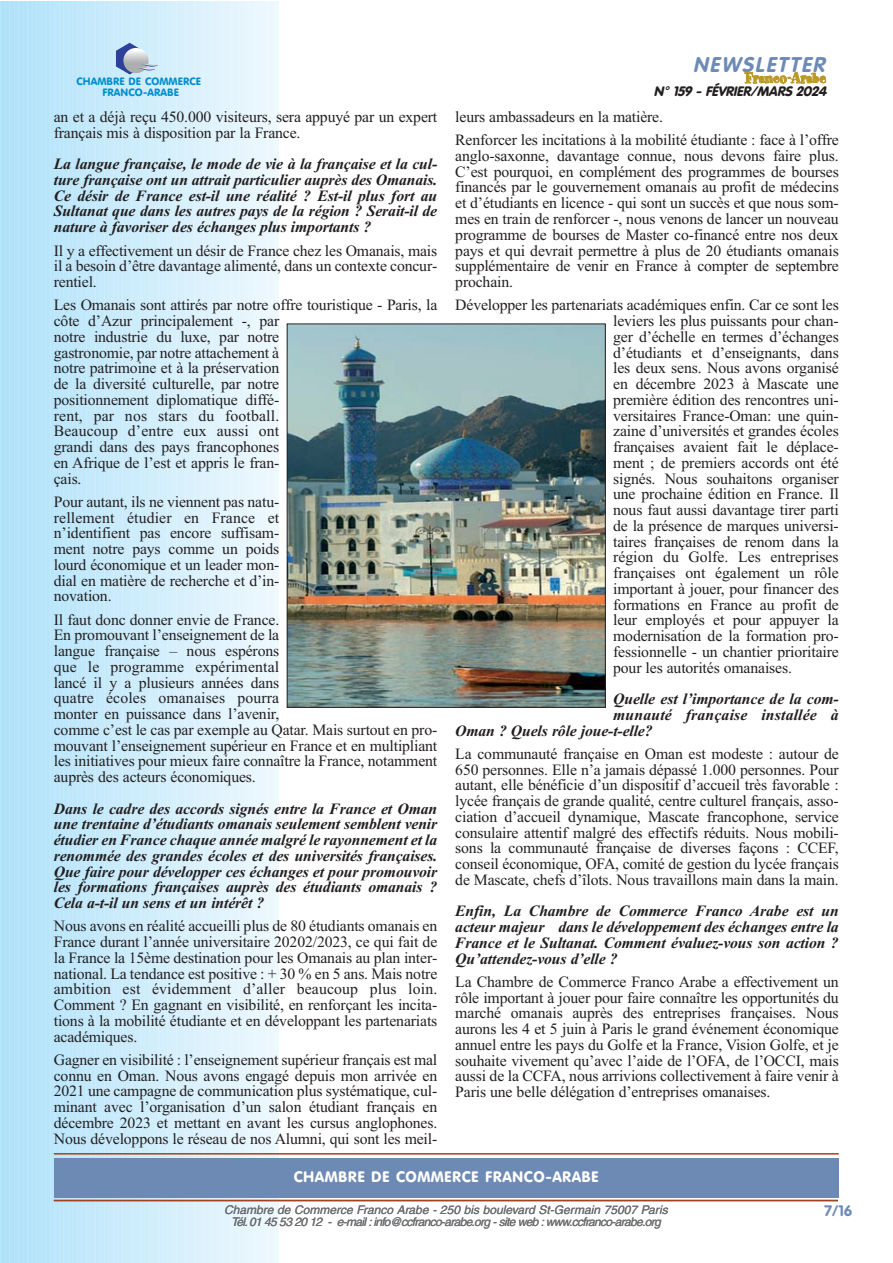
<style>
.page{position:relative;width:893px;height:1263px;background:#fff}
.page>*{position:absolute;margin:0;border:0;box-sizing:border-box;transform-origin:0 0}
.t1{font:italic 700 21px "VAG Rounded";color:#6d8ab5}
.t2{font:16.5px "Spumoni LP";letter-spacing:.02em;color:#bb9824}
.t3{font:15.75px/15.8px "Times New Roman";letter-spacing:-.01em;color:#231f20;text-align:justify}
.t4{font:italic 700 15.75px/15.8px "Times New Roman";letter-spacing:-.01em;color:#231f20;text-align:justify}
.t5{font:italic 700 15.75px "Times New Roman";letter-spacing:.01em;color:#231f20}
.t6{font:15px "VAG Rounded BT";letter-spacing:.03em;color:#fff}
.t7{font:700 15px "VAG Rounded";color:#6d8ab5}
.t8{font:italic 900 13.5px "VAG Rounded";color:#231f20}
.t9{font:italic 12px/12px "Helvetica";color:#6c6e70;text-align:center}
.t10{font:10.5px/10.5px "VAG Rounded BT";letter-spacing:.005em;color:#008ece;text-align:center}
</style>
<div class="page">
<div style="left:0;top:1px;width:8px;height:1262px;background:#aee2fa"></div>
<div style="left:7px;top:1px;width:10px;height:1262px;background:#b0e2fa"></div>
<div style="left:16px;top:1px;width:10px;height:1262px;background:#b2e3fa"></div>
<div style="left:25px;top:1px;width:10px;height:1262px;background:#b4e4fa"></div>
<div style="left:34px;top:1px;width:10px;height:1262px;background:#b6e4fa"></div>
<div style="left:43px;top:1px;width:10px;height:1262px;background:#b9e5fa"></div>
<div style="left:52px;top:1px;width:10px;height:1262px;background:#bbe6fb"></div>
<div style="left:61px;top:1px;width:10px;height:1262px;background:#bde7fb"></div>
<div style="left:70px;top:1px;width:10px;height:1262px;background:#bfe7fb"></div>
<div style="left:79px;top:1px;width:10px;height:1262px;background:#c1e8fb"></div>
<div style="left:88px;top:1px;width:10px;height:1262px;background:#c3e9fb"></div>
<div style="left:97px;top:1px;width:10px;height:1262px;background:#c5eafb"></div>
<div style="left:106px;top:1px;width:10px;height:1262px;background:#c8eafb"></div>
<div style="left:115px;top:1px;width:10px;height:1262px;background:#caebfc"></div>
<div style="left:124px;top:1px;width:10px;height:1262px;background:#ccecfc"></div>
<div style="left:133px;top:1px;width:10px;height:1262px;background:#ceedfc"></div>
<div style="left:142px;top:1px;width:10px;height:1262px;background:#d0edfc"></div>
<div style="left:151px;top:1px;width:10px;height:1262px;background:#d2eefc"></div>
<div style="left:160px;top:1px;width:10px;height:1262px;background:#d4effc"></div>
<div style="left:169px;top:1px;width:10px;height:1262px;background:#d6f0fc"></div>
<div style="left:178px;top:1px;width:10px;height:1262px;background:#d8f0fc"></div>
<div style="left:187px;top:1px;width:10px;height:1262px;background:#daf1fd"></div>
<div style="left:196px;top:1px;width:10px;height:1262px;background:#ddf2fd"></div>
<div style="left:205px;top:1px;width:10px;height:1262px;background:#dff3fd"></div>
<div style="left:214px;top:1px;width:10px;height:1262px;background:#e1f3fd"></div>
<div style="left:223px;top:1px;width:10px;height:1262px;background:#e3f4fd"></div>
<div style="left:232px;top:1px;width:10px;height:1262px;background:#e5f5fd"></div>
<div style="left:241px;top:1px;width:10px;height:1262px;background:#e7f6fd"></div>
<div style="left:250px;top:1px;width:10px;height:1262px;background:#e9f7fe"></div>
<div style="left:259px;top:1px;width:10px;height:1262px;background:#ebf7fe"></div>
<div style="left:268px;top:1px;width:10px;height:1262px;background:#edf8fe"></div>
<svg style="left:116px;top:43px;width:42px;height:31px"></svg>
<hr style="left:54px;top:1200px;width:784px;height:1px;background:#a6411f">
<div style="left:54px;top:1158px;width:785px;height:40px;background:#6d8ab5"></div>
<hr style="left:54px;top:1153px;width:785px;height:1px;background:#a6411f">
<img style="left:289px;top:325px;width:315px;height:381px">
<div style="left:287px;top:323px;width:319px;height:385px;border:1px solid #231f20"></div>
<p class="t10" style="left:76px;top:77px;width:126px">CHAMBRE DE COMMERCE<br>FRANCO-ARABE</p>
<p class="t3" style="left:54px;top:110px;width:385px">an et a déjà reçu 450.000 visiteurs, sera appuyé par un expert français mis à disposition par la France.</p>
<p class="t4" style="left:54px;top:158px;width:385px">La langue française, le mode de vie à la française et la cul&shy;ture française ont un attrait particulier auprès des Omanais.<br>Ce désir de France est-il une réalité ? Est-il plus fort au Sultanat que dans les autres pays de la région ? Serait-il de nature à favoriser des échanges plus importants ?</p>
<p class="t3" style="left:54px;top:244px;width:385px">Il y a effectivement un désir de France chez les Omanais, mais il a besoin d’être davantage alimenté, dans un contexte concur&shy;rentiel.</p>
<p class="t3" style="left:54px;top:299px;width:385px;text-align:left">Les Omanais sont attirés par notre offre touristique - Paris, la côte d’Azur principalement -, par<br>notre industrie du luxe, par notre<br>gastronomie, par notre attachement à<br>notre patrimoine et à la préservation<br>de la diversité culturelle, par notre<br>positionnement diplomatique diffé-<br>rent, par nos stars du football.<br>Beaucoup d’entre eux aussi ont<br>grandi dans des pays francophones<br>en Afrique de l’est et appris le fran-<br>çais.</p>
<p class="t3" style="left:54px;top:495px;width:227px">Pour autant, ils ne viennent pas natu&shy;rellement étudier en France et n’identifient pas encore suffisam&shy;ment notre pays comme un poids lourd économique et un leader mon&shy;dial en matière de recherche et d’in&shy;novation.</p>
<p class="t3" style="left:54px;top:613px;width:385px;text-align:left">Il faut donc donner envie de France.<br>En promouvant l’enseignement de la<br>langue française – nous espérons<br>que le programme expérimental<br>lancé il y a plusieurs années dans<br>quatre écoles omanaises pourra<br>monter en puissance dans l’avenir,<br>comme c’est le cas par exemple au Qatar. Mais surtout en pro&shy;mouvant l’enseignement supérieur en France et en multipliant les initiatives pour mieux faire connaître la France, notamment auprès des acteurs économiques.</p>
<p class="t4" style="left:54px;top:802px;width:385px">Dans le cadre des accords signés entre la France et Oman une trentaine d’étudiants omanais seulement semblent venir étudier en France chaque année malgré le rayonnement et la renommée des grandes écoles et des universités françaises.<br>Que faire pour développer ces échanges et pour promouvoir les formations françaises auprès des étudiants omanais ?<br>Cela a-t-il un sens et un intérêt ?</p>
<p class="t3" style="left:54px;top:920px;width:385px">Nous avons en réalité accueilli plus de 80 étudiants omanais en France durant l’année universitaire 20202/2023, ce qui fait de la France la 15ème destination pour les Omanais au plan inter&shy;national. La tendance est positive : + 30 % en 5 ans. Mais notre ambition est évidemment d’aller beaucoup plus loin.<br>Comment ? En gagnant en visibilité, en renforçant les incita&shy;tions à la mobilité étudiante et en développant les partenariats académiques.</p>
<p class="t3" style="left:54px;top:1053px;width:385px">Gagner en visibilité : l’enseignement supérieur français est mal connu en Oman. Nous avons engagé depuis mon arrivée en 2021 une campagne de communication plus systématique, cul&shy;minant avec l’organisation d’un salon étudiant français en décembre 2023 et mettant en avant les cursus anglophones.<br>Nous développons le réseau de nos Alumni, qui sont les meil-</p>
<h1 class="t1" style="left:693px;top:56px;width:137px">NEWSLETTER</h1>
<p class="t2" style="left:745px;top:72px;width:82px">Franco-Arabe</p>
<p class="t8" style="left:654px;top:85px;width:177px">N° 159 - FÉVRIER/MARS 2024</p>
<p class="t3" style="left:455px;top:107px;width:385px;line-height:23.2px">leurs ambassadeurs en la matière.<br>Renforcer les incitations à la mobilité étudiante : face à l’offre</p>
<p class="t3" style="left:455px;top:149px;width:385px">anglo-saxonne, davantage connue, nous devons faire plus.<br>C’est pourquoi, en complément des programmes de bourses financés par le gouvernement omanais au profit de médecins et d’étudiants en licence - qui sont un succès et que nous som&shy;mes en train de renforcer -, nous venons de lancer un nouveau programme de bourses de Master co-financé entre nos deux pays et qui devrait permettre à plus de 20 étudiants omanais supplémentaire de venir en France à compter de septembre prochain.</p>
<p class="t3" style="left:613px;top:299px;width:227px;text-indent:-158px">Développer les partenariats académiques enfin. Car ce sont les leviers les plus puissants pour chan&shy;ger d’échelle en termes d’échanges d’étudiants et d’enseignants, dans les deux sens. Nous avons organisé en décembre 2023 à Mascate une première édition des rencontres uni&shy;versitaires France-Oman: une quin&shy;zaine d’universités et grandes écoles françaises avaient fait le déplace&shy;ment ; de premiers accords ont été signés. Nous souhaitons organiser une prochaine édition en France. Il nous faut aussi davantage tirer parti de la présence de marques universi&shy;taires françaises de renom dans la région du Golfe. Les entreprises françaises ont également un rôle important à jouer, pour financer des formations en France au profit de leur employés et pour appuyer la modernisation de la formation pro&shy;fessionnelle - un chantier prioritaire pour les autorités omanaises.</p>
<p class="t4" style="left:613px;top:692px;width:227px">Quelle est l’importance de la com-</p>
<p class="t5" style="left:613px;top:709px;width:227px">munauté française installée à</p>
<p class="t4" style="left:455px;top:724px;width:199px">Oman ? Quels rôle joue-t-elle?</p>
<p class="t3" style="left:455px;top:747px;width:385px">La communauté française en Oman est modeste : autour de 650 personnes. Elle n’a jamais dépassé 1.000 personnes. Pour autant, elle bénéficie d’un dispositif d’accueil très favorable : lycée français de grande qualité, centre culturel français, asso&shy;ciation d’accueil dynamique, Mascate francophone, service consulaire attentif malgré des effectifs réduits. Nous mobili&shy;sons la communauté française de diverses façons : CCEF, conseil économique, OFA, comité de gestion du lycée français de Mascate, chefs d’îlots. Nous travaillons main dans la main.</p>
<p class="t4" style="left:455px;top:905px;width:385px">Enfin, La Chambre de Commerce Franco Arabe est un acteur majeur dans le développement des échanges entre la France et le Sultanat. Comment évaluez-vous son action ?<br>Qu’attendez-vous d’elle ?</p>
<p class="t3" style="left:455px;top:975px;width:385px">La Chambre de Commerce Franco Arabe a effectivement un rôle important à jouer pour faire connaître les opportunités du marché omanais auprès des entreprises françaises. Nous aurons les 4 et 5 juin à Paris le grand événement économique annuel entre les pays du Golfe et la France, Vision Golfe, et je souhaite vivement qu’avec l’aide de l’OFA, de l’OCCI, mais aussi de la CCFA, nous arrivions collectivement à faire venir à Paris une belle délégation d’entreprises omanaises.</p>
<p class="t6" style="left:294px;top:1170px;width:307px">CHAMBRE DE COMMERCE FRANCO-ARABE</p>
<p class="t9" style="left:224px;top:1204px;width:447px">Chambre de Commerce Franco Arabe - 250 bis boulevard St-Germain 75007 Paris<br>Tél. 01 45 53 20 12 - e-mail: info@ccfranco-arabe.org -site web : www.ccfranco-arabe.org</p>
<p class="t7" style="left:824px;top:1205px;width:30px">7/16</p>
</div>
